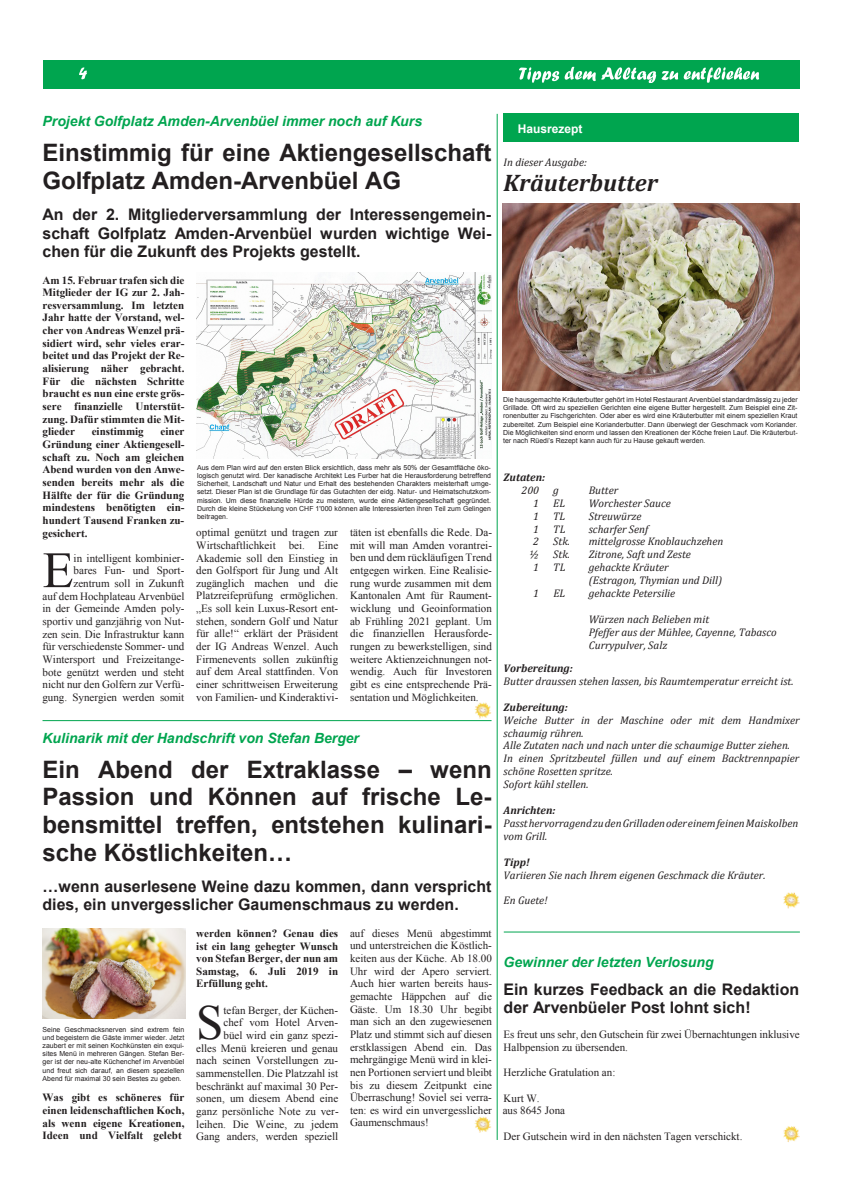
<style>
.page{position:relative;width:842px;height:1191px;background:#fff}
.page>*{position:absolute;margin:0;border:0;box-sizing:border-box;transform-origin:0 0}
.t1{font:51px "Times";color:#231f20}
.t2{font:49px "Times";color:#231f20}
.t3{font:700 24px/27.6px "Arial";color:#231f20}
.t4{font:italic 700 24px "Cambria";color:#231f20}
.t5{font:700 16px/18.4px "Arial";color:#231f20}
.t6{font:italic 700 14px "Arial";color:#00a54f}
.t7{font:700 12px "Arial";color:#fff}
.t8{font:11px/12.6px "Times";color:#231f20;text-align:justify}
.t9{font:700 11px/12.6px "Times";color:#231f20;text-align:justify}
.t10{font:italic 11px/12.9px "Cambria";color:#231f20}
.t11{font:italic 700 11px/12.8px "Cambria";color:#231f20}
.t12{font:7px/8.1px "Arial";color:#231f20;text-align:justify}
.s1{font-weight:400}
.s2{font-weight:700}
</style>
<div class="page">
<div style="left:504px;top:114px;width:295px;height:28px;background:#00a54f"></div>
<img style="left:197px;top:272px;width:294px;height:187px">
<img style="left:503px;top:203px;width:296px;height:187px">
<img style="left:43px;top:928px;width:143px;height:90px">
<div style="left:43px;top:60px;width:757px;height:29px;background:#00a54f"></div>
<svg style="left:519px;top:67px;width:40px;height:15px"></svg>
<svg style="left:565px;top:67px;width:113px;height:15px"></svg>
<svg style="left:684px;top:67px;width:75px;height:15px"></svg>
<svg style="left:79px;top:67px;width:8px;height:12px"></svg>
<img style="left:474px;top:1116px;width:17px;height:17px">
<img style="left:474px;top:702px;width:17px;height:17px">
<hr style="left:43px;top:720px;width:448px;height:1px;background:#00a54f">
<hr style="left:497px;top:114px;width:1px;height:1026px;background:#00a54f">
<img style="left:783px;top:892px;width:17px;height:17px">
<img style="left:783px;top:1126px;width:17px;height:16px">
<hr style="left:504px;top:931px;width:296px;height:1px;background:#00a54f">
<p class="t6" style="left:43px;top:112px;width:381px">Projekt Golfplatz Amden-Arvenbüel immer noch auf Kurs</p>
<p class="t3" style="left:43px;top:140px;width:450px">Einstimmig für eine Aktiengesellschaft<br>Golfplatz Amden-Arvenbüel AG</p>
<p class="t5" style="left:43px;top:206px;width:450px;text-align:justify">An der 2. Mitgliederversammlung der Interessengemein&shy;schaft Golfplatz Amden-Arvenbüel wurden wichtige Wei&shy;chen für die Zukunft des Projekts gestellt.</p>
<p class="t9" style="left:43px;top:273px;width:143px">Am 15. Februar trafen sich die Mitglieder der IG zur 2. Jah&shy;resversammlung. Im letzten Jahr hatte der Vorstand, wel&shy;cher von Andreas Wenzel prä&shy;sidiert wird, sehr vieles erar&shy;beitet und das Projekt der Re&shy;alisierung näher gebracht.<br>Für die nächsten Schritte braucht es nun eine erste grös&shy;sere finanzielle Unterstüt&shy;zung. Dafür stimmten die Mit&shy;glieder</p>
<p class="t9" style="left:43px;top:425px;width:144px;text-indent:118px">einer Gründung einer Aktiengesell&shy;schaft zu. Noch am gleichen Abend wurden von den Anwe&shy;senden bereits mehr als die Hälfte der für die Gründung mindestens benötigten ein&shy;hundert Tausend Franken zu&shy;gesichert.</p>
<p class="t8" style="left:43px;top:551px;width:144px;text-align:right">in intelligent kombinier-<br>bares Fun- und Sport&shy;zentrum soll in Zukunft<br>auf dem Hochplateau Arvenbüel in der Gemeinde Amden poly&shy;sportiv und ganzjährig von Nut&shy;zen sein. Die Infrastruktur kann für verschiedenste Sommer- und<br>Wintersport und Freizeitange&shy;bote genützt werden und steht nicht nur den Golfern zur Verfü&shy;gung. Synergien werden somit</p>
<p class="t9" style="left:92px;top:425px;width:53px">einstimmig</p>
<p class="t12" style="left:197px;top:464px;width:296px">Aus dem Plan wird auf den ersten Blick ersichtlich, dass mehr als 50% der Gesamtfläche öko&shy;logisch genutzt wird. Der kanadische Architekt Les Furber hat die Herausforderung betreffend Sicherheit, Landschaft und Natur und Erhalt des bestehenden Charakters meisterhaft umge&shy;setzt. Dieser Plan ist die Grundlage für das Gutachten der eidg. Natur- und Heimatschutzkom&shy;mission. Um diese finanzielle Hürde zu meistern, wurde eine Aktiengesellschaft gegründet.<br>Durch die kleine Stückelung von CHF 1'000 können alle Interessierten ihren Teil zum Gelingen beitragen.</p>
<p class="t8" style="left:196px;top:526px;width:144px">optimal genützt und tragen zur Wirtschaftlichkeit bei. Eine Akademie soll den Einstieg in den Golfsport für Jung und Alt zugänglich machen und die Platzreifeprüfung ermöglichen. „Es soll kein Luxus-Resort ent&shy;stehen, sondern Golf und Natur für alle!“ erklärt der Präsident der IG Andreas Wenzel. Auch Firmenevents sollen zukünftig auf dem Areal stattfinden. Von einer schrittweisen Erweiterung von Familien- und Kinderaktivi-</p>
<p class="t8" style="left:350px;top:526px;width:144px">täten ist ebenfalls die Rede. Da&shy;mit will man Amden vorantrei&shy;ben und dem rückläufigen Trend entgegen wirken. Eine Realisie&shy;rung wurde zusammen mit dem Kantonalen Amt für Raument&shy;wicklung und Geoinformation ab Frühling 2021 geplant. Um die finanziellen Herausforde&shy;rungen zu bewerkstelligen, sind weitere Aktienzeichnungen not&shy;wendig. Auch für Investoren gibt es eine entsprechende Prä&shy;sentation und Möglichkeiten.</p>
<p class="t6" style="left:43px;top:728px;width:318px">Kulinarik mit der Handschrift von Stefan Berger</p>
<p class="t3" style="left:43px;top:756px;width:451px;text-align:justify">Ein Abend der Extraklasse – wenn Passion und Können auf frische Le&shy;bensmittel treffen, entstehen kulinari&shy;sche Köstlichkeiten…</p>
<p class="t5" style="left:43px;top:877px;width:451px">…wenn auserlesene Weine dazu kommen, dann verspricht dies, ein unvergesslicher Gaumenschmaus zu werden.</p>
<p class="t1" style="left:43px;top:536px;width:33px">E</p>
<p class="t12" style="left:43px;top:1026px;width:143px">Seine Geschmacksnerven sind extrem fein und begeistern die Gäste immer wieder. Jetzt zaubert er mit seinen Kochkünsten ein exqui&shy;sites Menü in mehreren Gängen. Stefan Ber&shy;ger ist der neu-alte Küchenchef im Arvenbüel und freut sich darauf, an diesem speziellen Abend für maximal 30 sein Bestes zu geben.</p>
<p class="t9" style="left:43px;top:1091px;width:143px">Was gibt es schöneres für einen leidenschaftlichen Koch, als wenn eigene Kreationen, Ideen und Vielfalt gelebt</p>
<p class="t9" style="left:196px;top:926px;width:143px">werden können? Genau dies ist ein lang gehegter Wunsch von Stefan Berger, der nun am Samstag, 6. Juli 2019 in Erfüllung geht.</p>
<p class="t8" style="left:196px;top:1003px;width:144px;text-align:right">tefan Berger, der Küchen-<br>chef vom Hotel Arven-<br>büel wird ein ganz spezi-<br>elles Menü kreieren und genau nach seinen Vorstellungen zu&shy;sammenstellen. Die Platzzahl ist beschränkt auf maximal 30 Per&shy;sonen, um diesem Abend eine ganz persönliche Note zu ver&shy;leihen. Die Weine, zu jedem<br>Gang anders, werden speziell</p>
<p class="t2" style="left:196px;top:989px;width:29px">S</p>
<p class="t8" style="left:350px;top:926px;width:143px">auf dieses Menü abgestimmt und unterstreichen die Köstlich&shy;keiten aus der Küche. Ab 18.00<br>Uhr wird der Apero serviert.<br>Auch hier warten bereits haus&shy;gemachte Häppchen auf die Gäste. Um 18.30 Uhr begibt man sich an den zugewiesenen Platz und stimmt sich auf diesen erstklassigen Abend ein. Das mehrgängige Menü wird in klei&shy;nen Portionen serviert und bleibt bis zu diesem Zeitpunkt eine Überraschung! Soviel sei verra&shy;ten: es wird ein unvergesslicher Gaumenschmaus!</p>
<p class="t7" style="left:518px;top:120px;width:66px">Hausrezept</p>
<p class="t10" style="left:504px;top:155px;width:85px">In dieser Ausgabe:</p>
<p class="t4" style="left:504px;top:166px;width:156px">Kräuterbutter</p>
<p class="t12" style="left:503px;top:396px;width:296px">Die hausgemachte Kräuterbutter gehört im Hotel Restaurant Arvenbüel standardmässig zu jeder Grillade. Oft wird zu speziellen Gerichten eine eigene Butter hergestellt. Zum Beispiel eine Zit&shy;ronenbutter zu Fischgerichten. Oder aber es wird eine Kräuterbutter mit einem speziellen Kraut zubereitet. Zum Beispiel eine Korianderbutter. Dann überwiegt der Geschmack vom Koriander.<br>Die Möglichkeiten sind enorm und lassen den Kreationen der Köche freien Lauf. Die Kräuterbut&shy;ter nach Rüedi’s Rezept kann auch für zu Hause gekauft werden.</p>
<p class="t11" style="left:522px;top:470px;width:25px;text-indent:-18px">Zutaten:<br><span class="s1">200</span></p>
<p class="t10" style="left:553px;top:483px;width:7px">g</p>
<p class="t10" style="left:589px;top:483px;width:31px">Butter</p>
<p class="t10" style="left:533px;top:496px;width:7px">1</p>
<p class="t10" style="left:553px;top:496px;width:14px">EL</p>
<p class="t10" style="left:589px;top:496px;width:84px">Worchester Sauce</p>
<p class="t10" style="left:533px;top:509px;width:7px">1</p>
<p class="t10" style="left:553px;top:509px;width:14px">TL</p>
<p class="t10" style="left:589px;top:509px;width:54px">Streuwürze</p>
<p class="t10" style="left:533px;top:522px;width:7px">1</p>
<p class="t10" style="left:553px;top:522px;width:14px">TL</p>
<p class="t10" style="left:589px;top:522px;width:61px">scharfer Senf</p>
<p class="t10" style="left:533px;top:534px;width:7px">2</p>
<p class="t10" style="left:553px;top:534px;width:18px">Stk.</p>
<p class="t10" style="left:589px;top:534px;width:136px">mittelgrosse Knoblauchzehen</p>
<p class="t10" style="left:529px;top:547px;width:11px">½</p>
<p class="t10" style="left:553px;top:547px;width:18px">Stk.</p>
<p class="t10" style="left:589px;top:547px;width:104px">Zitrone, Saft und Zeste</p>
<p class="t10" style="left:533px;top:560px;width:7px">1</p>
<p class="t10" style="left:553px;top:560px;width:14px">TL</p>
<p class="t10" style="left:589px;top:560px;width:135px">gehackte Kräuter<br>(Estragon, Thymian und Dill)</p>
<p class="t10" style="left:533px;top:586px;width:7px">1</p>
<p class="t10" style="left:553px;top:586px;width:14px">EL</p>
<p class="t10" style="left:589px;top:586px;width:88px">gehackte Petersilie</p>
<p class="t10" style="left:589px;top:612px;width:190px">Würzen nach Belieben mit<br>Pfeffer aus der Mühlee, Cayenne, Tabasco<br>Currypulver, Salz</p>
<p class="t10" style="left:504px;top:661px;width:292px"><span class="s2">Vorbereitung:<br></span>Butter draussen stehen lassen, bis Raumtemperatur erreicht ist.</p>
<p class="t10" style="left:504px;top:700px;width:297px"><span class="s2">Zubereitung:<br></span>Weiche Butter in der Maschine oder mit dem Handmixer schaumig rühren.<br>Alle Zutaten nach und nach unter die schaumige Butter ziehen.<br>In einen Spritzbeutel füllen und auf einem Backtrennpapier schöne Rosetten spritze.<br>Sofort kühl stellen.</p>
<p class="t10" style="left:504px;top:803px;width:296px"><span class="s2">Anrichten:<br></span>Passt hervorragend zu den Grilladen oder einem feinen Maiskolben vom Grill.</p>
<p class="t10" style="left:504px;top:855px;width:263px"><span class="s2">Tipp!<br></span>Variieren Sie nach Ihrem eigenen Geschmack die Kräuter.</p>
<p class="t10" style="left:504px;top:893px;width:45px">En Guete!</p>
<p class="t6" style="left:504px;top:953px;width:211px">Gewinner der letzten Verlosung</p>
<p class="t5" style="left:504px;top:980px;width:297px">Ein kurzes Feedback an die Redaktion der Arvenbüeler Post lohnt sich!</p>
<p class="t8" style="left:504px;top:1028px;width:298px">Es freut uns sehr, den Gutschein für zwei Übernachtungen inklusive<br>Halbpension zu übersenden.</p>
<p class="t8" style="left:504px;top:1066px;width:113px">Herzliche Gratulation an:</p>
<p class="t8" style="left:503px;top:1091px;width:64px">Kurt W.<br>aus 8645 Jona</p>
<p class="t8" style="left:504px;top:1129px;width:240px">Der Gutschein wird in den nächsten Tagen verschickt.</p>
</div>
